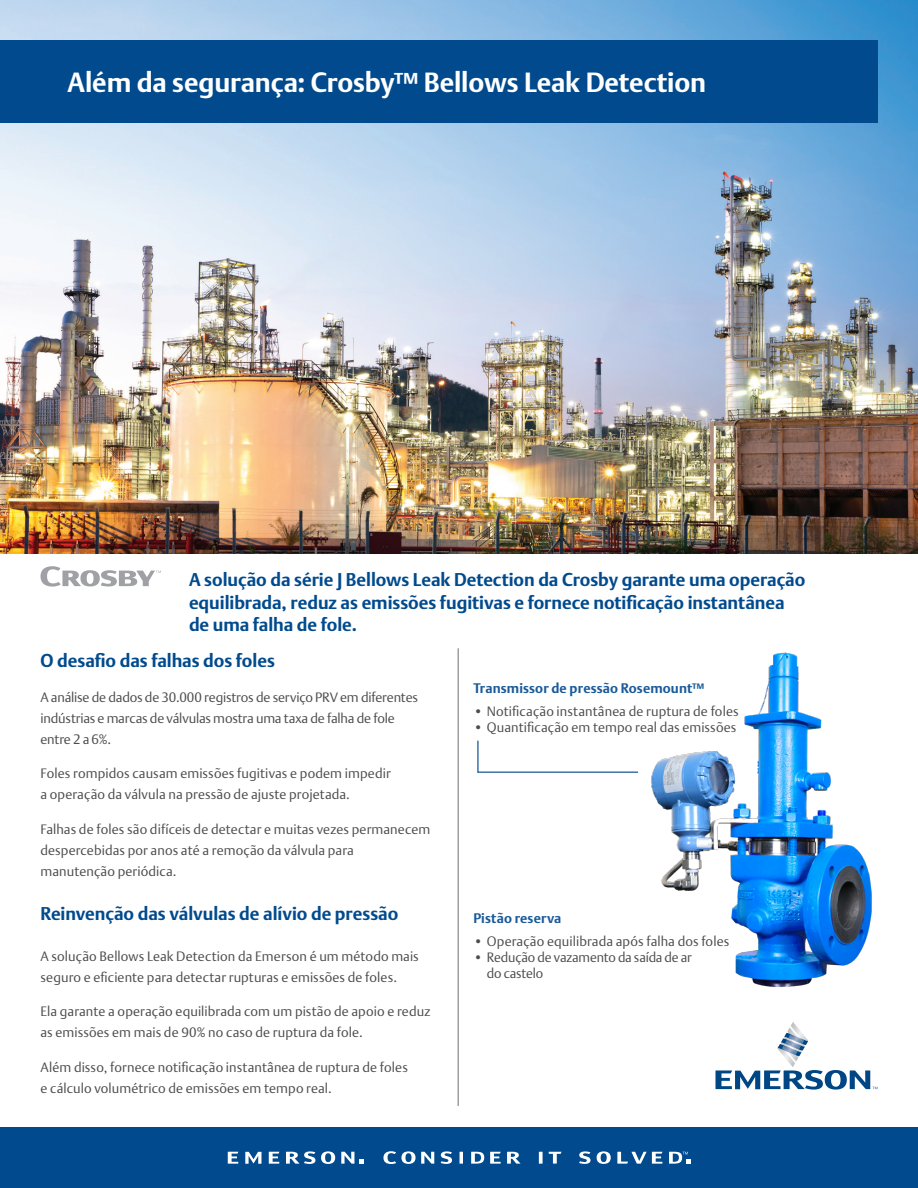
<style>
.page{position:relative;width:918px;height:1188px;background:#fff}
.page>*{position:absolute;margin:0;border:0;box-sizing:border-box;transform-origin:0 0}
.Heading-Front{font:700 27px "DTL Argo T";letter-spacing:-.005em;color:#fff}
.Green_lead-in{font:700 18px/22.5px "DTL Argo T";letter-spacing:-.005em;color:#004a8d}
.Body_Subhead{font:700 18px "DTL Argo T";color:#004a8d}
.Body_Copy{font:300 13.5px/21px "DTL Argo T";letter-spacing:.005em;color:#4b4c4d}
.Body_Copy-2{font:300 13.5px/21px "DTL Argo T";letter-spacing:-.015em;color:#4b4c4d}
.Body_Copy-3{font:700 13.5px "DTL Argo T";letter-spacing:.01em;color:#1a5a99}
</style>
<div class="page">
<div style="left:0;top:1127px;width:918px;height:61px;background:#004a8d"></div>
<img style="left:0;top:0;width:918px;height:554px">
<svg style="left:716px;top:1022px;width:162px;height:68px"></svg>
<svg style="left:269px;top:1152px;width:10px;height:12px"></svg>
<svg style="left:228px;top:1152px;width:10px;height:12px"></svg>
<svg style="left:245px;top:1152px;width:16px;height:12px"></svg>
<svg style="left:286px;top:1151px;width:49px;height:13px"></svg>
<svg style="left:507px;top:1152px;width:14px;height:12px"></svg>
<svg style="left:597px;top:1151px;width:14px;height:13px"></svg>
<svg style="left:490px;top:1152px;width:11px;height:12px"></svg>
<svg style="left:441px;top:1151px;width:11px;height:13px"></svg>
<svg style="left:579px;top:1151px;width:12px;height:13px"></svg>
<svg style="left:460px;top:1152px;width:3px;height:12px"></svg>
<svg style="left:539px;top:1152px;width:4px;height:12px"></svg>
<svg style="left:549px;top:1152px;width:13px;height:12px"></svg>
<svg style="left:617px;top:1152px;width:46px;height:12px"></svg>
<svg style="left:471px;top:1152px;width:13px;height:12px"></svg>
<svg style="left:383px;top:1151px;width:51px;height:13px"></svg>
<svg style="left:341px;top:1152px;width:23px;height:12px"></svg>
<svg style="left:669px;top:1152px;width:21px;height:12px"></svg>
<svg style="left:40px;top:566px;width:121px;height:21px"></svg>
<img style="left:651px;top:652px;width:221px;height:335px">
<hr style="left:458px;top:648px;width:1px;height:458px;background:#9d9fa2">
<svg style="left:477px;top:740px;width:161px;height:33px"></svg>
<div style="left:0;top:40px;width:878px;height:83px;background:#004a8d"></div>
<p class="Heading-Front" style="left:68px;top:66px;width:640px">Além da segurança: Crosby™ Bellows Leak Detection</p>
<p class="Green_lead-in" style="left:189px;top:569px;width:618px">A solução da série J Bellows Leak Detection da Crosby garante uma operação equilibrada, reduz as emissões fugitivas e fornece notificação instantânea de uma falha de fole.</p>
<p class="Body_Subhead" style="left:40px;top:650px;width:236px">O desafio das falhas dos foles</p>
<p class="Body_Copy-2" style="left:40px;top:686px;width:379px">A análise de dados de 30.000 registros de serviço PRV em diferentes indústrias e marcas de válvulas mostra uma taxa de falha de fole entre 2 a 6%.</p>
<p class="Body_Copy" style="left:40px;top:763px;width:352px">Foles rompidos causam emissões fugitivas e podem impedir a operação da válvula na pressão de ajuste projetada.</p>
<p class="Body_Copy" style="left:40px;top:818px;width:391px">Falhas de foles são difíceis de detectar e muitas vezes permanecem despercebidas por anos até a remoção da válvula para manutenção periódica.</p>
<p class="Body_Subhead" style="left:40px;top:903px;width:359px">Reinvenção das válvulas de alívio de pressão</p>
<p class="Body_Copy" style="left:40px;top:945px;width:380px">A solução Bellows Leak Detection da Emerson é um método mais seguro e eficiente para detectar rupturas e emissões de foles.</p>
<p class="Body_Copy" style="left:40px;top:1001px;width:391px">Ela garante a operação equilibrada com um pistão de apoio e reduz as emissões em mais de 90% no caso de ruptura da fole.</p>
<p class="Body_Copy" style="left:40px;top:1056px;width:369px">Além disso, fornece notificação instantânea de ruptura de foles e cálculo volumétrico de emissões em tempo real.</p>
<p class="Body_Copy-3" style="left:473px;top:680px;width:232px">Transmissor de pressão Rosemount™</p>
<p class="Body_Copy" style="left:473px;top:701px;width:267px">• Notificação instantânea de ruptura de foles</p>
<p class="Body_Copy" style="left:473px;top:717px;width:264px">• Quantificação em tempo real das emissões</p>
<p class="Body_Copy-3" style="left:473px;top:910px;width:90px">Pistão reserva</p>
<p class="Body_Copy" style="left:473px;top:931px;width:257px">• Operação equilibrada após falha dos foles</p>
<p class="Body_Copy-2" style="left:487px;top:949px;width:206px;line-height:16.2px;text-indent:-14px">• Redução de vazamento da saída de ar do castelo</p>
</div>
